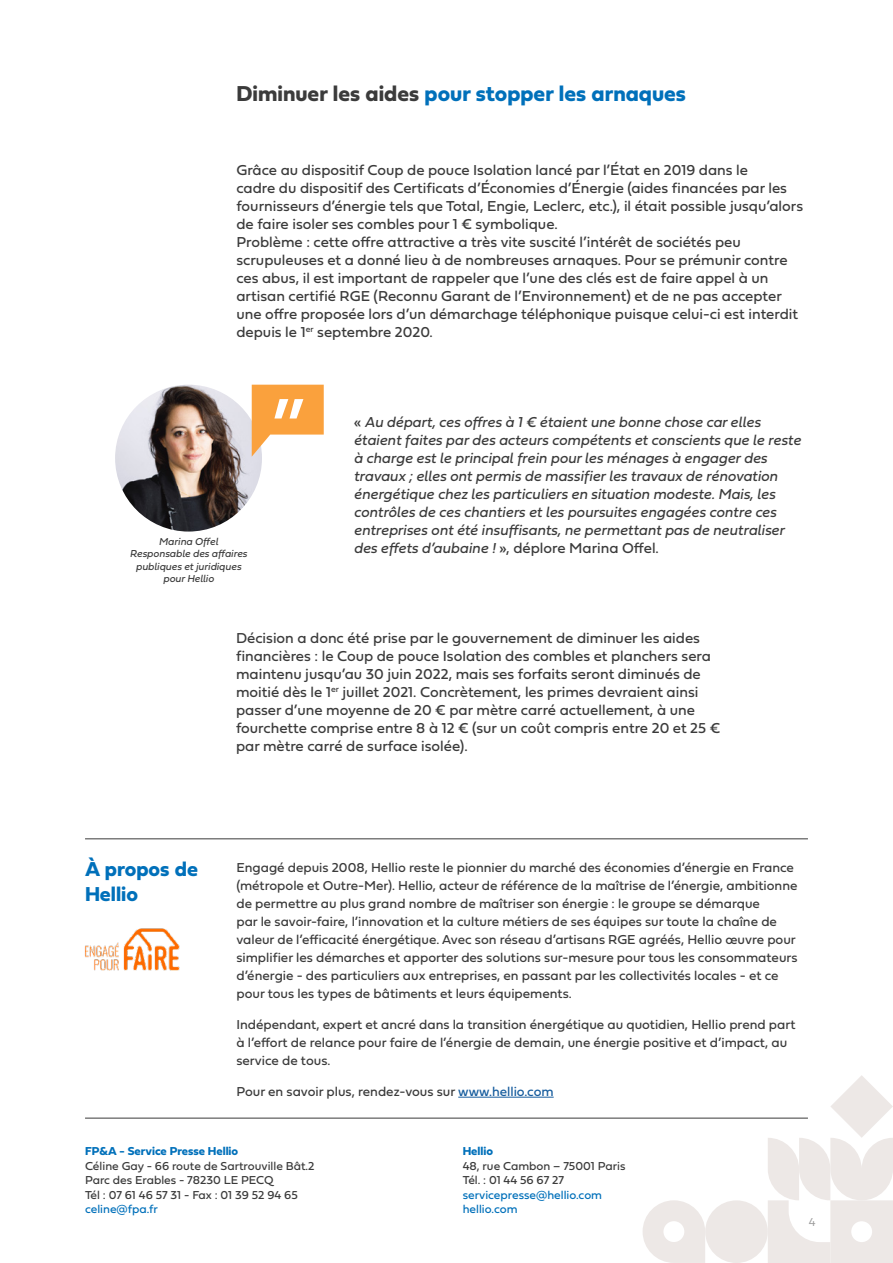
<style>
.page{position:relative;width:893px;height:1263px;background:#fff}
.page>*{position:absolute;margin:0;border:0;box-sizing:border-box;transform-origin:0 0}
.t1{font:22.5px "Fieldwork Geo Bold";color:#0070ba}
.t2{font:21px/25.2px "Fieldwork Geo Bold";color:#0070ba}
.retrait_collé{font:15px/18px "Fieldwork Geo Regular";color:#3b3b3b}
.retrait_collé-2{font:italic 15px/18px "Fieldwork";color:#3b3b3b}
.Texte{font:13.5px/18px "Fieldwork Geo Regular";color:#3b3b3b}
.t3{font:12px/14.4px "Fieldwork Geo Regular";color:#3b3b3b}
.t4{font:12px/14.4px "Fieldwork Geo Regular";color:#0070ba}
.t5{font:12px "Fieldwork Geo Bold";color:#0070ba}
.t6{font:12px "Fieldwork Geo Light";color:#9d9d9d}
.t7{font:italic 10.5px/12.6px "Fieldwork";color:#3b3b3b;text-align:center}
.s1{color:#3b3b3b}
.s2{font-family:"Fieldwork Geo Regular";font-style:normal}
.s3{color:#175d9e}
</style>
<div class="page">
<svg style="left:643px;top:1200px;width:62px;height:63px"></svg>
<svg style="left:768px;top:1075px;width:125px;height:188px"></svg>
<div style="left:705px;top:1200px;width:63px;height:63px;background:#ede8e6;border-radius:50%"></div>
<img style="left:84px;top:928px;width:96px;height:43px">
<hr style="left:85px;top:1118px;width:723px;height:1px;background:#3b3b3b">
<hr style="left:458px;top:1097px;width:96px;height:1px;background:#175d9e">
<hr style="left:85px;top:838px;width:723px;height:1px;background:#3b3b3b">
<img style="left:115px;top:385px;width:147px;height:147px;border-radius:73px">
<svg style="left:252px;top:385px;width:72px;height:72px"></svg>
<p class="t1" style="left:236px;top:75px;width:451px"><span class="s1">Diminuer les aides</span> pour stopper les arnaques</p>
<p class="retrait_collé" style="left:236px;top:160px;width:568px">Grâce au dispositif Coup de pouce Isolation lancé par l’État en 2019 dans le<br>cadre du dispositif des Certificats d’Économies d’Énergie (aides financées par les fournisseurs d’énergie tels que Total, Engie, Leclerc, etc.), il était possible jusqu’alors de faire isoler ses combles pour 1 € symbolique.</p>
<p class="retrait_collé" style="left:236px;top:232px;width:563px">Problème : cette offre attractive a très vite suscité l’intérêt de sociétés peu scrupuleuses et a donné lieu à de nombreuses arnaques. Pour se prémunir contre ces abus, il est important de rappeler que l’une des clés est de faire appel à un artisan certifié RGE (Reconnu Garant de l’Environnement) et de ne pas accepter une offre proposée lors d’un démarchage téléphonique puisque celui-ci est interdit depuis le 1<sup>er</sup> septembre 2020.</p>
<p class="t7" style="left:130px;top:534px;width:119px">Marina Offel<br>Responsable des affaires publiques et juridiques pour Hellio</p>
<p class="retrait_collé-2" style="left:354px;top:412px;width:449px"><span class="s2">«</span> Au départ, ces offres à 1 € étaient une bonne chose car elles étaient faites par des acteurs compétents et conscients que le reste à charge est le principal frein pour les ménages à engager des travaux ; elles ont permis de massifier les travaux de rénovation énergétique chez les particuliers en situation modeste. Mais, les contrôles de ces chantiers et les poursuites engagées contre ces entreprises ont été insuffisants, ne permettant pas de neutraliser des effets d’aubaine ! <span class="s2">», déplore Marina Offel.</span></p>
<p class="retrait_collé" style="left:236px;top:628px;width:486px">Décision a donc été prise par le gouvernement de diminuer les aides financières : le Coup de pouce Isolation des combles et planchers sera maintenu jusqu’au 30 juin 2022, mais ses forfaits seront diminués de moitié dès le 1<sup>er</sup> juillet 2021. Concrètement, les primes devraient ainsi passer d’une moyenne de 20 € par mètre carré actuellement, à une fourchette comprise entre 8 à 12 € (sur un coût compris entre 20 et 25 € par mètre carré de surface isolée).</p>
<p class="t2" style="left:85px;top:855px;width:114px">À propos de<br>Hellio</p>
<p class="Texte" style="left:236px;top:858px;width:563px">Engagé depuis 2008, Hellio reste le pionnier du marché des économies d’énergie en France (métropole et Outre-Mer). Hellio, acteur de référence de la maîtrise de l’énergie, ambitionne de permettre au plus grand nombre de maîtriser son énergie : le groupe se démarque<br>par le savoir-faire, l’innovation et la culture métiers de ses équipes sur toute la chaîne de valeur de l’efficacité énergétique. Avec son réseau d’artisans RGE agréés, Hellio œuvre pour simplifier les démarches et apporter des solutions sur-mesure pour tous les consommateurs d’énergie - des particuliers aux entreprises, en passant par les collectivités locales - et ce pour tous les types de bâtiments et leurs équipements.</p>
<p class="Texte" style="left:236px;top:1015px;width:561px">Indépendant, expert et ancré dans la transition énergétique au quotidien, Hellio prend part à l’effort de relance pour faire de l’énergie de demain, une énergie positive et d’impact, au service de tous.</p>
<p class="Texte" style="left:236px;top:1081px;width:319px">Pour en savoir plus, rendez-vous sur <span class="s3">www.hellio.com</span></p>
<p class="t5" style="left:85px;top:1142px;width:155px">FP&amp;A - Service Presse Hellio</p>
<p class="t3" style="left:85px;top:1158px;width:231px">Céline Gay - 66 route de Sartrouville Bât.2<br>Parc des Erables - 78230 LE PECQ<br>Tél : 07 61 46 57 31 - Fax : 01 39 52 94 65</p>
<p class="t4" style="left:85px;top:1201px;width:74px">celine@fpa.fr</p>
<p class="t5" style="left:463px;top:1142px;width:32px">Hellio</p>
<p class="t3" style="left:463px;top:1158px;width:164px">48, rue Cambon – 75001 Paris<br>Tél. : 01 44 56 67 27</p>
<p class="t4" style="left:463px;top:1187px;width:141px">servicepresse@hellio.com hellio.com</p>
<p class="t6" style="left:809px;top:1213px;width:8px">4</p>
</div>
